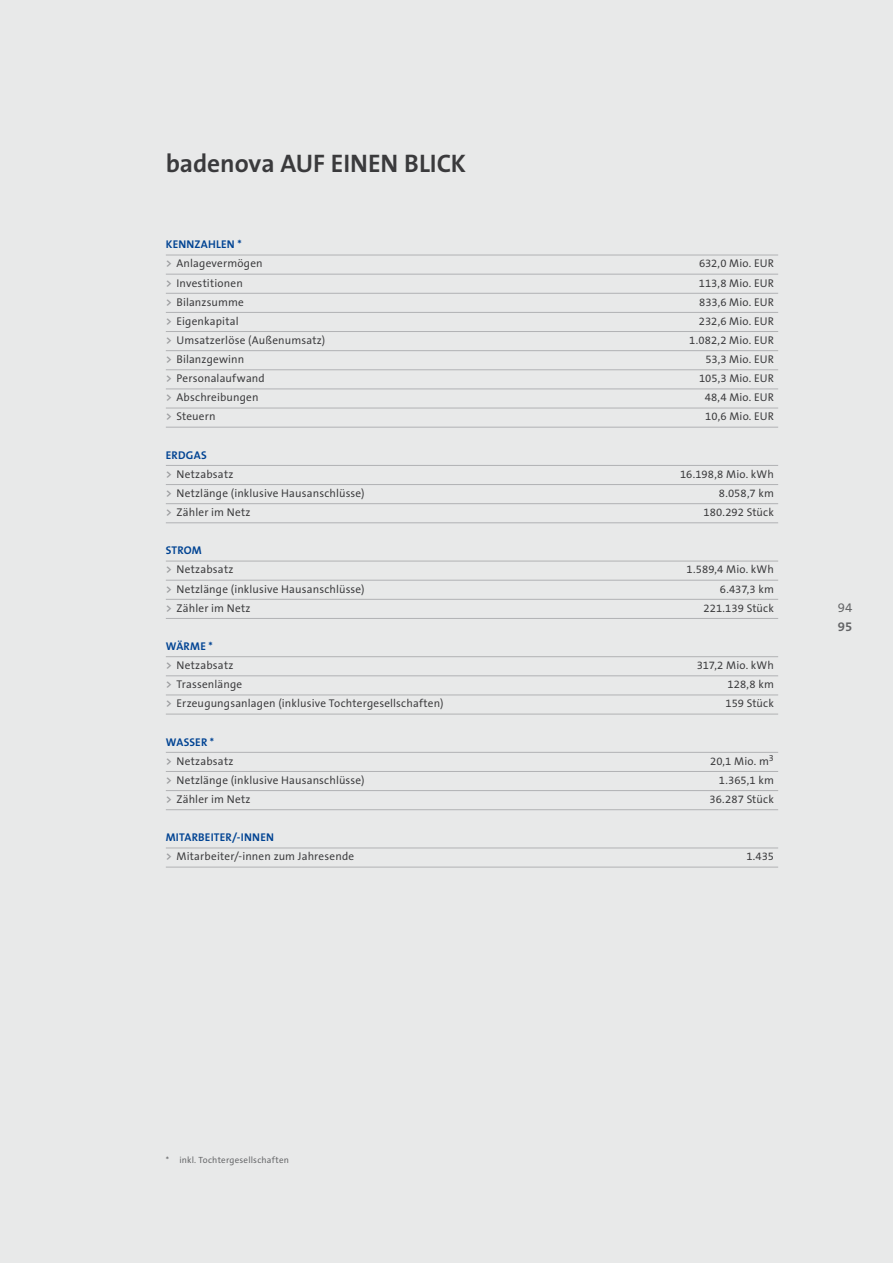
<style>
.page{position:relative;width:893px;height:1263px;background:#e8e9e9}
.page>*{position:absolute;margin:0;border:0;box-sizing:border-box;transform-origin:0 0}
.t1{font:700 25.5px "Thesans Badenova";color:#3a3a3c}
.t2{font:13.2px "Thesans Badenova";color:#636466}
.t3{font:700 13.2px "Thesans Badenova";color:#636466}
.t4{font:11.25px/19.2px "Thesans Badenova";letter-spacing:.015em;color:#3a3a3c}
.t5{font:9px "Thesans Badenova";letter-spacing:.02em;color:#636466}
.s1{font-weight:700;color:#004393}
.s2{font-weight:700;color:#9c9d9f}
</style>
<div class="page">
<hr style="left:166px;top:255px;width:612px;height:1px;background:#b1b2b4">
<hr style="left:166px;top:274px;width:612px;height:1px;background:#b1b2b4">
<hr style="left:166px;top:293px;width:612px;height:1px;background:#b1b2b4">
<hr style="left:166px;top:312px;width:612px;height:1px;background:#b1b2b4">
<hr style="left:166px;top:331px;width:612px;height:1px;background:#b1b2b4">
<hr style="left:166px;top:350px;width:612px;height:1px;background:#b1b2b4">
<hr style="left:166px;top:369px;width:612px;height:1px;background:#b1b2b4">
<hr style="left:166px;top:389px;width:612px;height:1px;background:#b1b2b4">
<hr style="left:166px;top:408px;width:612px;height:1px;background:#b1b2b4">
<hr style="left:166px;top:427px;width:612px;height:1px;background:#b1b2b4">
<hr style="left:166px;top:465px;width:612px;height:1px;background:#b1b2b4">
<hr style="left:166px;top:484px;width:612px;height:1px;background:#b1b2b4">
<hr style="left:166px;top:503px;width:612px;height:1px;background:#b1b2b4">
<hr style="left:166px;top:522px;width:612px;height:1px;background:#b1b2b4">
<hr style="left:166px;top:561px;width:612px;height:1px;background:#b1b2b4">
<hr style="left:166px;top:580px;width:612px;height:1px;background:#b1b2b4">
<hr style="left:166px;top:599px;width:612px;height:1px;background:#b1b2b4">
<hr style="left:166px;top:618px;width:612px;height:1px;background:#b1b2b4">
<hr style="left:166px;top:656px;width:612px;height:1px;background:#b1b2b4">
<hr style="left:166px;top:675px;width:612px;height:1px;background:#b1b2b4">
<hr style="left:166px;top:695px;width:612px;height:1px;background:#b1b2b4">
<hr style="left:166px;top:714px;width:612px;height:1px;background:#b1b2b4">
<hr style="left:166px;top:752px;width:612px;height:1px;background:#b1b2b4">
<hr style="left:166px;top:771px;width:612px;height:1px;background:#b1b2b4">
<hr style="left:166px;top:790px;width:612px;height:1px;background:#b1b2b4">
<hr style="left:166px;top:809px;width:612px;height:1px;background:#b1b2b4">
<hr style="left:166px;top:848px;width:612px;height:1px;background:#b1b2b4">
<hr style="left:166px;top:867px;width:612px;height:1px;background:#b1b2b4">
<h1 class="t1" style="left:166px;top:150px;width:302px">badenova AUF EINEN BLICK</h1>
<p class="t4" style="left:166px;top:235px;width:98px"><span class="s1">KENNZAHLEN *<br></span><span class="s2">&gt;</span> Anlagevermögen</p>
<p class="t4" style="left:699px;top:254px;width:76px">632,0 Mio. EUR</p>
<p class="t4" style="left:166px;top:274px;width:79px"><span class="s2">&gt;</span> Investitionen</p>
<p class="t4" style="left:699px;top:274px;width:77px">113,8 Mio. EUR</p>
<p class="t4" style="left:166px;top:293px;width:80px"><span class="s2">&gt;</span> Bilanzsumme</p>
<p class="t4" style="left:699px;top:293px;width:76px">833,6 Mio. EUR</p>
<p class="t4" style="left:166px;top:312px;width:74px"><span class="s2">&gt;</span> Eigenkapital</p>
<p class="t4" style="left:699px;top:312px;width:76px">232,6 Mio. EUR</p>
<p class="t4" style="left:166px;top:331px;width:161px"><span class="s2">&gt;</span> Umsatzerlöse (Außenumsatz)</p>
<p class="t4" style="left:689px;top:331px;width:86px">1.082,2 Mio. EUR</p>
<p class="t4" style="left:166px;top:350px;width:80px"><span class="s2">&gt;</span> Bilanzgewinn</p>
<p class="t4" style="left:705px;top:350px;width:70px">53,3 Mio. EUR</p>
<p class="t4" style="left:166px;top:369px;width:101px"><span class="s2">&gt;</span> Personalaufwand</p>
<p class="t4" style="left:699px;top:369px;width:76px">105,3 Mio. EUR</p>
<p class="t4" style="left:166px;top:388px;width:94px"><span class="s2">&gt;</span> Abschreibungen</p>
<p class="t4" style="left:705px;top:388px;width:71px">48,4 Mio. EUR</p>
<p class="t4" style="left:166px;top:407px;width:51px"><span class="s2">&gt;</span> Steuern</p>
<p class="t4" style="left:705px;top:407px;width:70px">10,6 Mio. EUR</p>
<p class="t4" style="left:166px;top:446px;width:69px"><span class="s1">ERDGAS<br></span><span class="s2">&gt;</span> Netzabsatz</p>
<p class="t4" style="left:680px;top:465px;width:95px">16.198,8 Mio. kWh</p>
<p class="t4" style="left:166px;top:484px;width:200px"><span class="s2">&gt;</span> Netzlänge (inklusive Hausanschlüsse)</p>
<p class="t4" style="left:719px;top:484px;width:57px">8.058,7 km</p>
<p class="t4" style="left:166px;top:503px;width:86px"><span class="s2">&gt;</span> Zähler im Netz</p>
<p class="t4" style="left:703px;top:503px;width:72px">180.292 Stück</p>
<p class="t4" style="left:166px;top:541px;width:69px"><span class="s1">STROM<br></span><span class="s2">&gt;</span> Netzabsatz</p>
<p class="t4" style="left:687px;top:560px;width:89px">1.589,4 Mio. kWh</p>
<p class="t4" style="left:166px;top:580px;width:200px"><span class="s2">&gt;</span> Netzlänge (inklusive Hausanschlüsse)</p>
<p class="t4" style="left:720px;top:580px;width:55px">6.437,3 km</p>
<p class="t4" style="left:166px;top:599px;width:86px"><span class="s2">&gt;</span> Zähler im Netz</p>
<p class="t4" style="left:704px;top:599px;width:72px">221.139 Stück</p>
<p class="t4" style="left:166px;top:637px;width:69px"><span class="s1">WÄRME *<br></span><span class="s2">&gt;</span> Netzabsatz</p>
<p class="t4" style="left:697px;top:656px;width:79px">317,2 Mio. kWh</p>
<p class="t4" style="left:166px;top:675px;width:78px"><span class="s2">&gt;</span> Trassenlänge</p>
<p class="t4" style="left:727px;top:675px;width:48px">128,8 km</p>
<p class="t4" style="left:166px;top:694px;width:279px"><span class="s2">&gt;</span> Erzeugungsanlagen (inklusive Tochtergesellschaften)</p>
<p class="t4" style="left:725px;top:694px;width:50px">159 Stück</p>
<p class="t4" style="left:166px;top:733px;width:69px"><span class="s1">WASSER *<br></span><span class="s2">&gt;</span> Netzabsatz</p>
<p class="t4" style="left:710px;top:752px;width:65px">20,1 Mio. m<sup>3</sup></p>
<p class="t4" style="left:166px;top:771px;width:200px"><span class="s2">&gt;</span> Netzlänge (inklusive Hausanschlüsse)</p>
<p class="t4" style="left:719px;top:771px;width:56px">1.365,1 km</p>
<p class="t4" style="left:166px;top:790px;width:86px"><span class="s2">&gt;</span> Zähler im Netz</p>
<p class="t4" style="left:710px;top:790px;width:66px">36.287 Stück</p>
<p class="t4" style="left:166px;top:828px;width:190px"><span class="s1">MITARBEITER/-INNEN<br></span><span class="s2">&gt;</span> Mitarbeiter/-innen zum Jahresende</p>
<p class="t4" style="left:746px;top:847px;width:29px">1.435</p>
<p class="t2" style="left:838px;top:601px;width:16px">94</p>
<p class="t3" style="left:838px;top:620px;width:16px">95</p>
<p class="t5" style="left:166px;top:1155px;width:125px">* inkl. Tochtergesellschaften</p>
</div>
